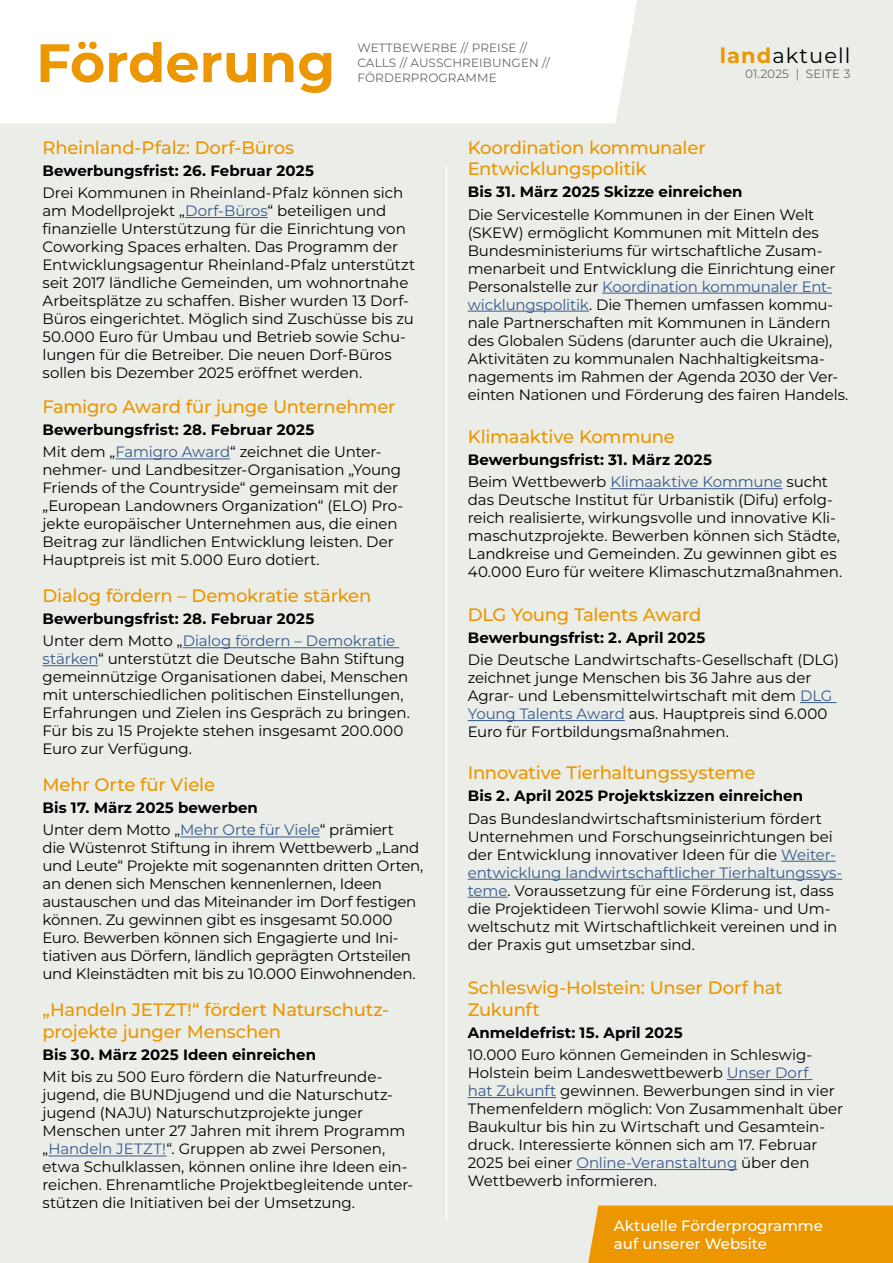
<style>
.page{position:relative;width:893px;height:1263px;background:#eaede8}
.page>*{position:absolute;margin:0;border:0;box-sizing:border-box;transform-origin:0 0}
.h1__Rubrik__Gelb{font:700 54px "Montserrat";color:#ec9600}
.t1{font:21px "Montserrat";letter-spacing:.05em;color:#000}
.h3__Gelb{font:500 18px/21.6px "Montserrat";letter-spacing:-.01em;color:#ec9600}
.p__Fließtext{font:15px/18px "Montserrat";letter-spacing:-.01em;color:#000}
.h4__Schwarz{font:700 15px "Montserrat";color:#000}
.t2{font:500 15px/18px "Montserrat";color:#fff}
.h2__Titel-_Rubrik{font:12px/15px "Montserrat";letter-spacing:.01em;color:#6d6a63}
.s1{font-weight:700;color:#ec9600}
.s2{color:#38598b}
</style>
<div class="page">
<div style="left:0;top:0;width:637px;height:123px;background:#fff"></div>
<div style="left:588px;top:1205px;width:305px;height:58px;background:#ec9600"></div>
<hr style="left:446px;top:167px;width:1px;height:1053px;background:#fff">
<hr style="left:185px;top:217px;width:83px;height:1px;background:#38598b">
<hr style="left:602px;top:293px;width:230px;height:1px;background:#38598b">
<hr style="left:468px;top:311px;width:121px;height:1px;background:#38598b">
<hr style="left:727px;top:1079px;width:85px;height:1px;background:#38598b">
<hr style="left:468px;top:1097px;width:88px;height:1px;background:#38598b">
<hr style="left:576px;top:1169px;width:161px;height:1px;background:#38598b">
<hr style="left:610px;top:488px;width:172px;height:1px;background:#38598b">
<hr style="left:800px;top:702px;width:36px;height:1px;background:#38598b">
<hr style="left:468px;top:720px;width:157px;height:1px;background:#38598b">
<hr style="left:180px;top:836px;width:140px;height:1px;background:#38598b">
<hr style="left:781px;top:861px;width:55px;height:1px;background:#38598b">
<hr style="left:468px;top:879px;width:374px;height:1px;background:#38598b">
<hr style="left:468px;top:897px;width:39px;height:1px;background:#38598b">
<hr style="left:116px;top:458px;width:114px;height:1px;background:#38598b">
<hr style="left:48px;top:1155px;width:119px;height:1px;background:#38598b">
<hr style="left:183px;top:647px;width:216px;height:1px;background:#38598b">
<hr style="left:43px;top:665px;width:55px;height:1px;background:#38598b">
<h1 class="h1__Rubrik__Gelb" style="left:36px;top:24px;width:301px">Förderung</h1>
<h2 class="h2__Titel-_Rubrik" style="left:357px;top:40px;width:194px">WETTBEWERBE // PREISE //<br>CALLS // AUSSCHREIBUNGEN //</h2>
<h2 class="h2__Titel-_Rubrik" style="left:357px;top:70px;width:141px">FÖRDERPROGRAMME</h2>
<h2 class="t1" style="left:720px;top:41px;width:132px"><span class="s1">land</span>aktuell</h2>
<p class="h2__Titel-_Rubrik" style="left:745px;top:66px;width:107px">01.2025 | SEITE 3</p>
<h3 class="h3__Gelb" style="left:43px;top:136px;width:253px">Rheinland-Pfalz: Dorf-Büros</h3>
<h4 class="h4__Schwarz" style="left:43px;top:160px;width:273px">Bewerbungsfrist: 26. Februar 2025</h4>
<p class="p__Fließtext" style="left:43px;top:183px;width:374px">Drei Kommunen in Rheinland-Pfalz können sich am Modellprojekt „<span class="s2">Dorf-Büros</span>“ beteiligen und finanzielle Unterstützung für die Einrichtung von Coworking Spaces erhalten. Das Programm der Entwicklungsagentur Rheinland-Pfalz unterstützt seit 2017 ländliche Gemeinden, um wohnortnahe Arbeitsplätze zu schaffen. Bisher wurden 13 Dorf-Büros eingerichtet. Möglich sind Zuschüsse bis zu 50.000 Euro für Umbau und Betrieb sowie Schu&shy;lungen für die Betreiber. Die neuen Dorf-Büros sollen bis Dezember 2025 eröffnet werden.</p>
<h3 class="h3__Gelb" style="left:43px;top:395px;width:354px">Famigro Award für junge Unternehmer</h3>
<h4 class="h4__Schwarz" style="left:43px;top:419px;width:273px">Bewerbungsfrist: 28. Februar 2025</h4>
<p class="p__Fließtext" style="left:43px;top:443px;width:362px">Mit dem „<span class="s2">Famigro Award</span>“ zeichnet die Unter&shy;nehmer- und Landbesitzer-Organisation „Young Friends of the Countryside“ gemeinsam mit der „European Landowners Organization“ (ELO) Pro&shy;jekte europäischer Unternehmen aus, die einen Beitrag zur ländlichen Entwicklung leisten. Der Hauptpreis ist mit 5.000 Euro dotiert.</p>
<h3 class="h3__Gelb" style="left:43px;top:584px;width:330px">Dialog fördern – Demokratie stärken</h3>
<h4 class="h4__Schwarz" style="left:43px;top:608px;width:273px">Bewerbungsfrist: 28. Februar 2025</h4>
<p class="p__Fließtext" style="left:43px;top:631px;width:369px">Unter dem Motto „<span class="s2">Dialog fördern – Demokratie stärken</span>“ unterstützt die Deutsche Bahn Stiftung gemeinnützige Organisationen dabei, Menschen mit unterschiedlichen politischen Einstellungen, Erfahrungen und Zielen ins Gespräch zu bringen.<br>Für bis zu 15 Projekte stehen insgesamt 200.000<br>Euro zur Verfügung.</p>
<h3 class="h3__Gelb" style="left:43px;top:773px;width:174px">Mehr Orte für Viele</h3>
<h4 class="h4__Schwarz" style="left:43px;top:797px;width:217px">Bis 17. März 2025 bewerben</h4>
<p class="p__Fließtext" style="left:43px;top:821px;width:382px">Unter dem Motto „<span class="s2">Mehr Orte für Viele</span>“ prämiert<br>die Wüstenrot Stiftung in ihrem Wettbewerb „Land und Leute“ Projekte mit sogenannten dritten Orten, an denen sich Menschen kennenlernen, Ideen austauschen und das Miteinander im Dorf festigen können. Zu gewinnen gibt es insgesamt 50.000<br>Euro. Bewerben können sich Engagierte und Ini&shy;tiativen aus Dörfern, ländlich geprägten Ortsteilen und Kleinstädten mit bis zu 10.000 Einwohnenden.</p>
<h3 class="h3__Gelb" style="left:43px;top:998px;width:348px">„Handeln JETZT!“ fördert Naturschutz&shy;projekte junger Menschen</h3>
<h4 class="h4__Schwarz" style="left:43px;top:1044px;width:275px">Bis 30. März 2025 Ideen einreichen</h4>
<p class="p__Fließtext" style="left:43px;top:1067px;width:372px">Mit bis zu 500 Euro fördern die Naturfreunde&shy;jugend, die BUNDjugend und die Naturschutz&shy;jugend (NAJU) Naturschutzprojekte junger Menschen unter 27 Jahren mit ihrem Programm „<span class="s2">Handeln JETZT!</span>“. Gruppen ab zwei Personen, etwa Schulklassen, können online ihre Ideen ein&shy;reichen. Ehrenamtliche Projektbegleitende unter&shy;stützen die Initiativen bei der Umsetzung.</p>
<h3 class="h3__Gelb" style="left:468px;top:136px;width:239px">Koordination kommunaler<br>Entwicklungspolitik</h3>
<h4 class="h4__Schwarz" style="left:468px;top:181px;width:276px">Bis 31. März 2025 Skizze einreichen</h4>
<p class="p__Fließtext" style="left:468px;top:205px;width:382px">Die Servicestelle Kommunen in der Einen Welt (SKEW) ermöglicht Kommunen mit Mitteln des Bundesministeriums für wirtschaftliche Zusam&shy;menarbeit und Entwicklung die Einrichtung einer Personalstelle zur <span class="s2">Koordination kommunaler Ent&shy;wicklungspolitik</span>. Die Themen umfassen kommu&shy;nale Partnerschaften mit Kommunen in Ländern des Globalen Südens (darunter auch die Ukraine), Aktivitäten zu kommunalen Nachhaltigkeitsma&shy;nagements im Rahmen der Agenda 2030 der Ver&shy;einten Nationen und Förderung des fairen Handels.</p>
<h3 class="h3__Gelb" style="left:468px;top:425px;width:209px">Klimaaktive Kommune</h3>
<h4 class="h4__Schwarz" style="left:468px;top:449px;width:246px">Bewerbungsfrist: 31. März 2025</h4>
<p class="p__Fließtext" style="left:468px;top:472px;width:376px">Beim Wettbewerb <span class="s2">Klimaaktive Kommune</span> sucht das Deutsche Institut für Urbanistik (Difu) erfolg&shy;reich realisierte, wirkungsvolle und innovative Kli&shy;maschutzprojekte. Bewerben können sich Städte, Landkreise und Gemeinden. Zu gewinnen gibt es 40.000 Euro für weitere Klimaschutzmaßnahmen.</p>
<h3 class="h3__Gelb" style="left:468px;top:603px;width:235px">DLG Young Talents Award</h3>
<h4 class="h4__Schwarz" style="left:468px;top:627px;width:239px">Bewerbungsfrist: 2. April 2025</h4>
<p class="p__Fließtext" style="left:468px;top:650px;width:373px">Die Deutsche Landwirtschafts-Gesellschaft (DLG) zeichnet junge Menschen bis 36 Jahre aus der Agrar- und Lebensmittelwirtschaft mit dem <span class="s2">DLG Young Talents Award</span> aus. Hauptpreis sind 6.000<br>Euro für Fortbildungsmaßnahmen.</p>
<h3 class="h3__Gelb" style="left:468px;top:761px;width:289px">Innovative Tierhaltungssysteme</h3>
<h4 class="h4__Schwarz" style="left:468px;top:785px;width:337px">Bis 2. April 2025 Projektskizzen einreichen</h4>
<p class="p__Fließtext" style="left:468px;top:809px;width:376px">Das Bundeslandwirtschaftsministerium fördert Unternehmen und Forschungseinrichtungen bei der Entwicklung innovativer Ideen für die <span class="s2">Weiter&shy;entwicklung landwirtschaftlicher Tierhaltungssys&shy;teme</span>. Voraussetzung für eine Förderung ist, dass die Projektideen Tierwohl sowie Klima- und Um&shy;weltschutz mit Wirtschaftlichkeit vereinen und in der Praxis gut umsetzbar sind.</p>
<h3 class="h3__Gelb" style="left:468px;top:976px;width:316px">Schleswig-Holstein: Unser Dorf hat<br>Zukunft</h3>
<h4 class="h4__Schwarz" style="left:468px;top:1022px;width:216px">Anmeldefrist: 15. April 2025</h4>
<p class="p__Fließtext" style="left:468px;top:1045px;width:377px">10.000 Euro können Gemeinden in Schleswig-Holstein beim Landeswettbewerb <span class="s2">Unser Dorf<br>hat Zukunft</span> gewinnen. Bewerbungen sind in vier Themenfeldern möglich: Von Zusammenhalt über Baukultur bis hin zu Wirtschaft und Gesamtein&shy;druck. Interessierte können sich am 17. Februar 2025 bei einer <span class="s2">Online-Veranstaltung</span> über den Wettbewerb informieren.</p>
<p class="t2" style="left:614px;top:1216px;width:210px">Aktuelle Förderprogramme auf unserer Website</p>
</div>
